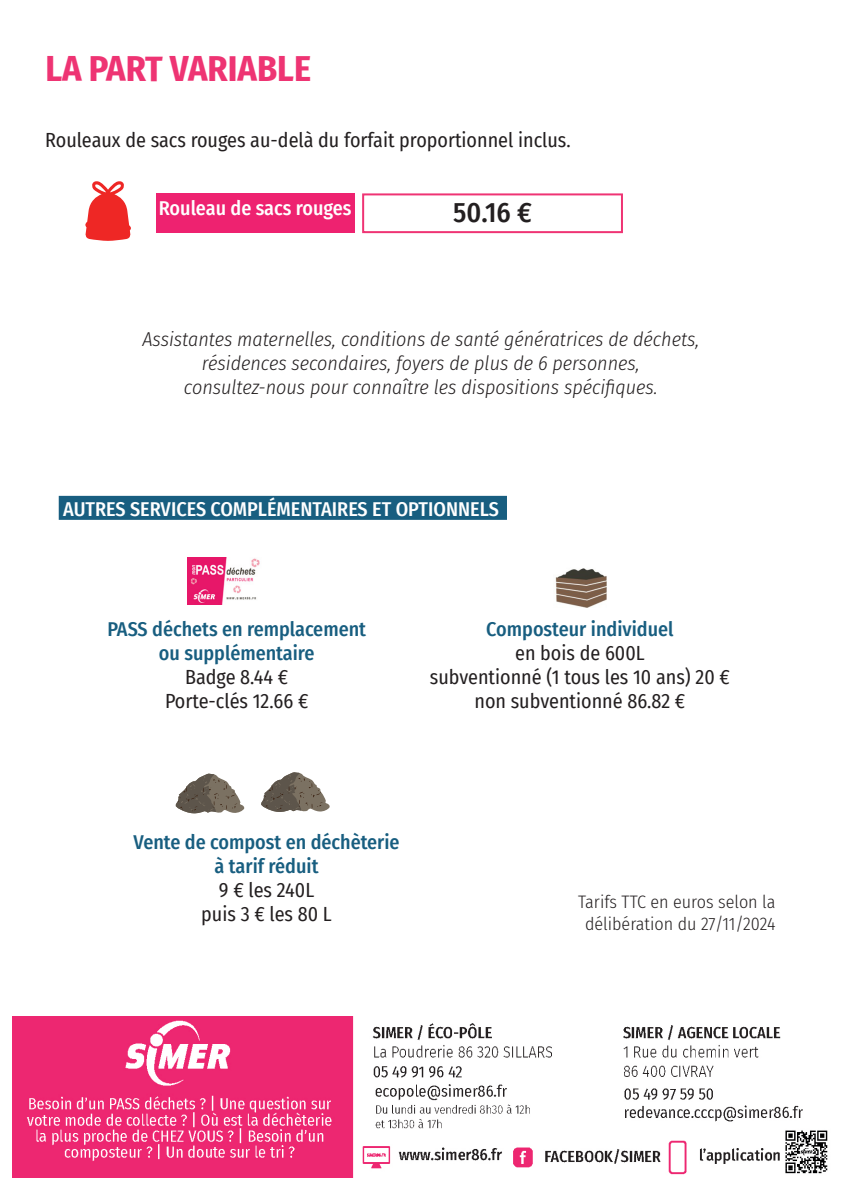
<style>
.page{position:relative;width:842px;height:1191px;background:#fff}
.page>*{position:absolute;margin:0;border:0;box-sizing:border-box;transform-origin:0 0}
.t1{font:700 36px "Fira Sans Condensed";color:#ee3473}
.corps_de_texte{font:500 28px "Fira Sans Condensed";color:#231f20}
.corps_de_texte-2{font:20px "Fira Sans Condensed";color:#231f20}
.t2{font:italic 300 20px "Fira Sans Condensed";color:#231f20}
.corps_de_texte-3{font:500 20px/24px "Fira Sans Condensed";color:#185e80;text-align:center}
.corps_de_texte-4{font:500 20px "Fira Sans Condensed";color:#fff}
.t3{font:300 18px/21.6px "Fira Sans Condensed";color:#231f20;text-align:center}
</style>
<div class="page">
<img style="left:12px;top:1016px;width:816px;height:161px">
<div style="left:362px;top:193px;width:261px;height:40px;border:2px solid #ef3474"></div>
<div style="left:156px;top:193px;width:198px;height:40px;background:#ee2270"></div>
<img style="left:555px;top:568px;width:51px;height:39px">
<div style="left:59px;top:496px;width:448px;height:24px;background:#185e80"></div>
<svg style="left:261px;top:772px;width:69px;height:40px"></svg>
<svg style="left:175px;top:773px;width:70px;height:40px"></svg>
<img style="left:188px;top:557px;width:72px;height:47px">
<svg style="left:85px;top:181px;width:46px;height:60px"></svg>
<p class="t1" style="left:45px;top:39px;width:267px">LA PART VARIABLE</p>
<p class="corps_de_texte-2" style="left:45px;top:125px;width:527px">Rouleaux de sacs rouges au-delà du forfait proportionnel inclus.</p>
<p class="corps_de_texte-4" style="left:159px;top:192px;width:194px">Rouleau de sacs rouges</p>
<p class="corps_de_texte" style="left:453px;top:189px;width:80px">50.16 €</p>
<p class="t2" style="left:142px;top:325px;width:559px">Assistantes maternelles, conditions de santé génératrices de déchets,</p>
<p class="t2" style="left:202px;top:349px;width:439px">résidences secondaires, foyers de plus de 6 personnes,</p>
<p class="t2" style="left:184px;top:373px;width:475px">consultez-nous pour connaître les dispositions spécifiques.</p>
<p class="corps_de_texte-4" style="left:63px;top:493px;width:437px">AUTRES SERVICES COMPLÉMENTAIRES ET OPTIONNELS</p>
<p class="corps_de_texte-3" style="left:107px;top:616px;width:260px">PASS déchets en remplacement ou supplémentaire</p>
<p class="corps_de_texte-2" style="left:185px;top:662px;width:105px">Badge 8.44 €</p>
<p class="corps_de_texte-2" style="left:165px;top:686px;width:145px">Porte-clés 12.66 €</p>
<p class="corps_de_texte-3" style="left:486px;top:615px;width:189px">Composteur individuel</p>
<p class="corps_de_texte-2" style="left:515px;top:637px;width:131px">en bois de 600L</p>
<p class="corps_de_texte-2" style="left:430px;top:661px;width:302px">subventionné (1 tous les 10 ans) 20 €</p>
<p class="corps_de_texte-2" style="left:474px;top:685px;width:212px">non subventionné 86.82 €</p>
<p class="corps_de_texte-3" style="left:134px;top:828px;width:268px">Vente de compost en déchèterie</p>
<p class="corps_de_texte-3" style="left:215px;top:852px;width:105px">à tarif réduit</p>
<p class="corps_de_texte-2" style="left:219px;top:874px;width:97px">9 € les 240L</p>
<p class="corps_de_texte-2" style="left:201px;top:898px;width:132px">puis 3 € les 80 L</p>
<p class="t3" style="left:578px;top:891px;width:199px">Tarifs TTC en euros selon la délibération du 27/11/2024</p>
</div>
